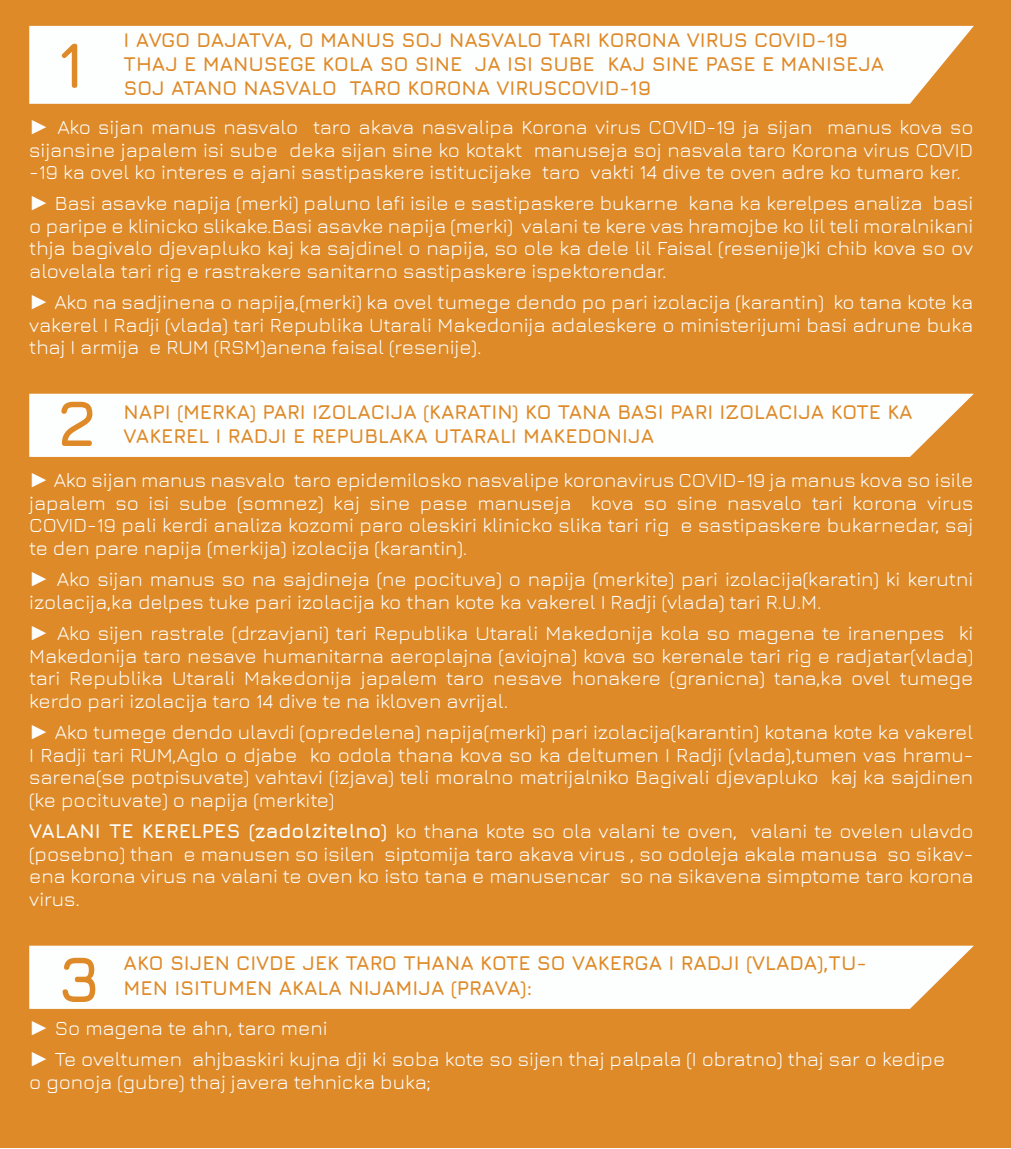
<style>
.page{position:relative;width:1011px;height:1149px;background:#fff}
.page>*{position:absolute;margin:0;border:0;box-sizing:border-box;transform-origin:0 0}
.t1{font:700 65.25px "Jura";color:#de8a28}
.t2{font:20.25px/22.5px "Jura";color:#fdfefe;text-align:justify}
.t3{font:700 20.25px/24.3px "Jura";color:#de8a28}
.s1{font-family:"Arial"}
.s2{font-weight:700}
</style>
<div class="page">
<div style="left:0;top:0;width:1011px;height:1146px;background:#de8a28"></div>
<div style="left:29px;top:26px;width:945px;height:78px;background:#fdfefe"></div>
<svg style="left:29px;top:393px;width:945px;height:64px;background:#fbf9f4"></svg>
<div style="left:29px;top:945px;width:945px;height:63px;background:#fdfefe"></div>
<h1 class="t1" style="left:58px;top:18px;width:27px">1</h1>
<p class="t3" style="left:124px;top:26px;width:762px">I AVGO DAJATVA, O MANUS SOJ NASVALO TARI KORONA VIRUS COVID-19<br>THAJ E MANUSEGE KOLA SO SINE JA ISI SUBE KAJ SINE PASE E MANISEJA<br>SOJ ATANO NASVALO TARO KORONA VIRUSCOVID-19</p>
<p class="t2" style="left:29px;top:114px;width:946px"><span class="s1">►</span> Ako sijan manus nasvalo taro akava nasvalipa Korona virus COVID-19 ja sijan manus kova so sijansine japalem isi sube deka sijan sine ko kotakt manuseja soj nasvala taro Korona virus COVID -19 ka ovel ko interes e ajani sastipaskere istitucijake taro vakti 14 dive te oven adre ko tumaro ker.</p>
<p class="t2" style="left:29px;top:190px;width:946px"><span class="s1">►</span> Basi asavke napija (merki) paluno lafi isile e sastipaskere bukarne kana ka kerelpes analiza basi o paripe e klinicko slikake.Basi asavke napija (merki) valani te kere vas hramojbe ko lil teli moralnikani thja bagivalo djevapluko kaj ka sajdinel o napija, so ole ka dele lil Faisal (resenije)ki chib kova so ov alovelala tari rig e rastrakere sanitarno sastipaskere ispektorendar.</p>
<p class="t2" style="left:29px;top:289px;width:945px"><span class="s1">►</span> Ako na sadjinena o napija,(merki) ka ovel tumege dendo po pari izolacija (karantin) ko tana kote ka vakerel I Radji (vlada) tari Republika Utarali Makedonija adaleskere o ministerijumi basi adrune buka thaj I armija e RUM (RSM)anena faisal (resenije).</p>
<h1 class="t1" style="left:58px;top:376px;width:39px">2</h1>
<p class="t3" style="left:124px;top:398px;width:791px">NAPI (MERKA) PARI IZOLACIJA (KARATIN) KO TANA BASI PARI IZOLACIJA KOTE KA<br>VAKEREL I RADJI E REPUBLAKA UTARALI MAKEDONIJA</p>
<p class="t2" style="left:29px;top:467px;width:946px"><span class="s1">►</span> Ako sijan manus nasvalo taro epidemilosko nasvalipe koronavirus COVID-19 ja manus kova so isile japalem so isi sube (somnez) kaj sine pase manuseja kova so sine nasvalo tari korona virus COVID-19 pali kerdi analiza kozomi paro oleskiri klinicko slika tari rig e sastipaskere bukarnedar, saj te den pare napija (merkija) izolacija (karantin).</p>
<p class="t2" style="left:29px;top:566px;width:945px"><span class="s1">►</span> Ako sijan manus so na sajdineja (ne pocituva) o napija (merkite) pari izolacija(karatin) ki kerutni izolacija,ka delpes tuke pari izolacija ko than kote ka vakerel I Radji (vlada) tari R.U.M.</p>
<p class="t2" style="left:29px;top:620px;width:946px"><span class="s1">►</span> Ako sijen rastrale (drzavjani) tari Republika Utarali Makedonija kola so magena te iranenpes ki Makedonija taro nesave humanitarna aeroplajna (aviojna) kova so kerenale tari rig e radjatar(vlada) tari Republika Utarali Makedonija japalem taro nesave honakere (granicna) tana,ka ovel tumege kerdo pari izolacija taro 14 dive te na ikloven avrijal.</p>
<p class="t2" style="left:29px;top:719px;width:946px"><span class="s1">►</span> Ako tumege dendo ulavdi (opredelena) napija(merki) pari izolacija(karantin) kotana kote ka vakerel I Radji tari RUM,Aglo o djabe ko odola thana kova so ka deltumen I Radji (vlada),tumen vas hramu&shy;sarena(se potpisuvate) vahtavi (izjava) teli moralno matrijalniko Bagivali djevapluko kaj ka sajdinen (ke pocituvate) o napija (merkite)</p>
<p class="t2" style="left:29px;top:818px;width:946px"><span class="s2">VALANI TE KERELPES (zadolzitelno)</span> ko thana kote so ola valani te oven, valani te ovelen ulavdo (posebno) than e manusen so isilen siptomija taro akava virus , so odoleja akala manusa so sikav&shy;ena korona virus na valani te oven ko isto tana e manusencar so na sikavena simptome taro korona virus.</p>
<p class="t3" style="left:124px;top:949px;width:745px">AKO SIJEN CIVDE JEK TARO THANA KOTE SO VAKERGA I RADJI (VLADA),TU-<br>MEN ISITUMEN AKALA NIJAMIJA (PRAVA):</p>
<p class="t2" style="left:29px;top:1009px;width:917px;line-height:31.5px"><span class="s1">►</span> So magena te ahn, taro meni<br><span class="s1">►</span> Te oveltumen ahjbaskiri kujna dji ki soba kote so sijen thaj palpala (I obratno) thaj sar o kedipe</p>
<p class="t2" style="left:29px;top:1068px;width:403px">o gonoja (gubre) thaj javera tehnicka buka;</p>
<h1 class="t1" style="left:58px;top:931px;width:44px">3</h1>
</div>
